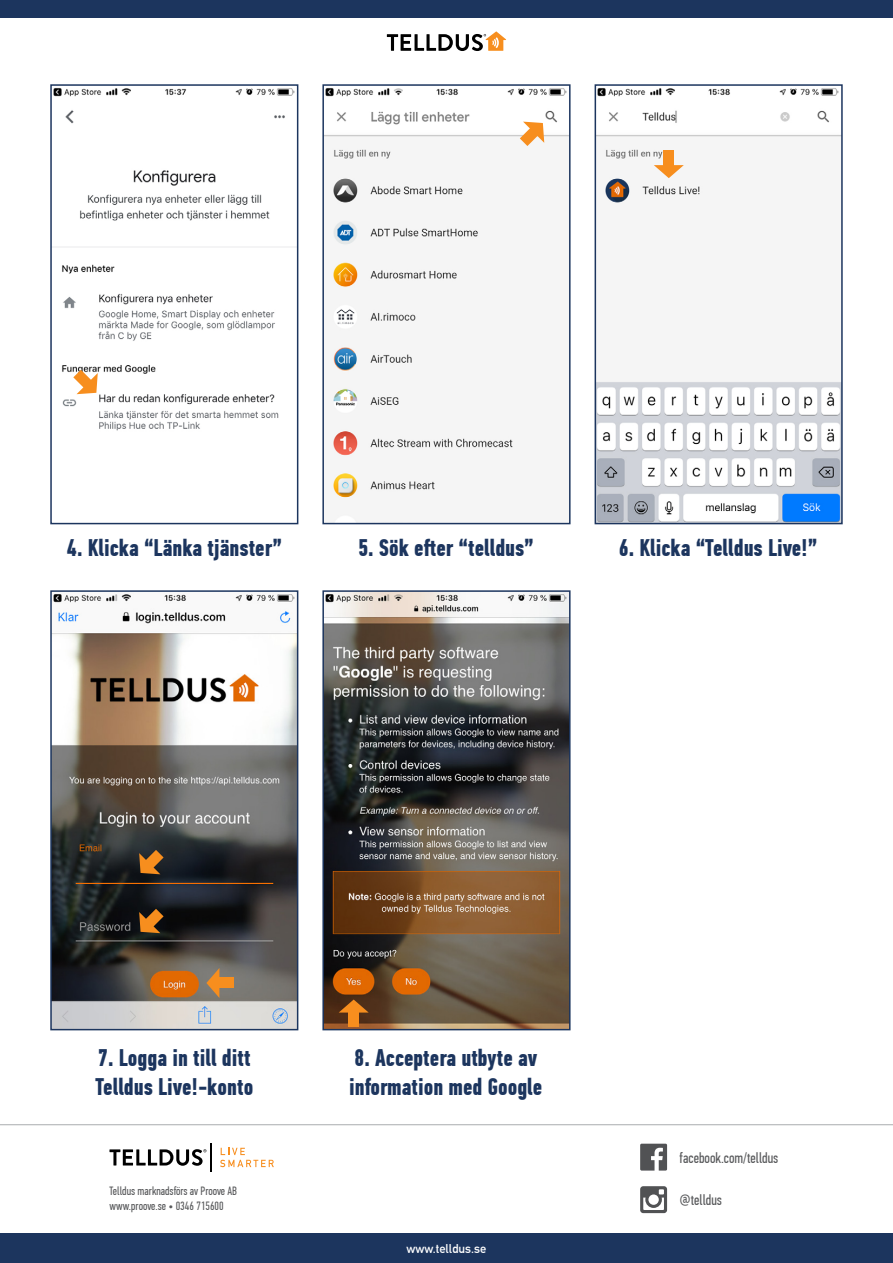
<style>
.page{position:relative;width:893px;height:1263px;background:#fff}
.page>*{position:absolute;margin:0;border:0;box-sizing:border-box;transform-origin:0 0}
.t1{font:700 24px/28.8px "PF Din Text Comp Pro";color:#1c355e}
.t2{font:15px "PF Din Text Comp Pro";color:#58595b}
.t3{font:700 12.45px "DIN Alternate";color:#fff}
.t4{font:12px/14.4px "PF Din Text Comp Pro";color:#58595b}
</style>
<div class="page">
<svg style="left:387px;top:31px;width:119px;height:20px"></svg>
<div style="left:0;top:0;width:893px;height:18px;background:#1c355e"></div>
<div style="left:0;top:1233px;width:893px;height:30px;background:#1c355e"></div>
<svg style="left:640px;top:1144px;width:27px;height:26px"></svg>
<svg style="left:640px;top:1186px;width:27px;height:27px"></svg>
<svg style="left:220px;top:1148px;width:54px;height:19px"></svg>
<svg style="left:109px;top:1143px;width:103px;height:28px"></svg>
<hr style="left:0;top:1124px;width:893px;height:1px;background:#bcbec0">
<img style="left:53px;top:88px;width:242px;height:343px">
<div style="left:50px;top:84px;width:248px;height:440px;border:2px solid #1c355e"></div>
<img style="left:325px;top:88px;width:243px;height:433px">
<div style="left:322px;top:84px;width:249px;height:440px;border:2px solid #1c355e"></div>
<img style="left:598px;top:88px;width:242px;height:433px">
<div style="left:595px;top:84px;width:248px;height:440px;border:2px solid #1c355e"></div>
<img style="left:53px;top:594px;width:242px;height:433px">
<div style="left:50px;top:590px;width:248px;height:440px;border:2px solid #1c355e"></div>
<img style="left:325px;top:593px;width:243px;height:434px">
<div style="left:322px;top:590px;width:249px;height:440px;border:2px solid #1c355e"></div>
<svg style="left:73px;top:370px;width:25px;height:24px"></svg>
<svg style="left:520px;top:122px;width:24px;height:24px"></svg>
<svg style="left:654px;top:165px;width:30px;height:13px"></svg>
<div style="left:663px;top:151px;width:11px;height:18px;background:#f78e1e"></div>
<svg style="left:139px;top:850px;width:25px;height:24px"></svg>
<svg style="left:139px;top:909px;width:25px;height:24px"></svg>
<svg style="left:206px;top:968px;width:13px;height:30px"></svg>
<div style="left:216px;top:977px;width:18px;height:11px;background:#f78e1e"></div>
<svg style="left:339px;top:999px;width:30px;height:13px"></svg>
<div style="left:348px;top:1009px;width:11px;height:18px;background:#f78e1e"></div>
<p class="t1" style="left:67px;top:533px;width:217px">4. Klicka “Länka tjänster”</p>
<p class="t1" style="left:358px;top:533px;width:177px">5. Sök efter “telldus”</p>
<p class="t1" style="left:618px;top:533px;width:201px">6. Klicka “Telldus Live!”</p>
<p class="t1" style="left:95px;top:1043px;width:159px">7. Logga in till ditt<br>Telldus Live!-konto</p>
<p class="t4" style="left:109px;top:1184px;width:129px">Telldus marknadsförs av Proove AB www.proove.se • 0346 715600</p>
<p class="t1" style="left:349px;top:1043px;width:195px">8. Acceptera utbyte av information med Google</p>
<p class="t3" style="left:407px;top:1239px;width:81px">www.telldus.se</p>
<p class="t2" style="left:679px;top:1149px;width:100px">facebook.com/telldus</p>
<p class="t2" style="left:679px;top:1191px;width:44px">@telldus</p>
</div>
